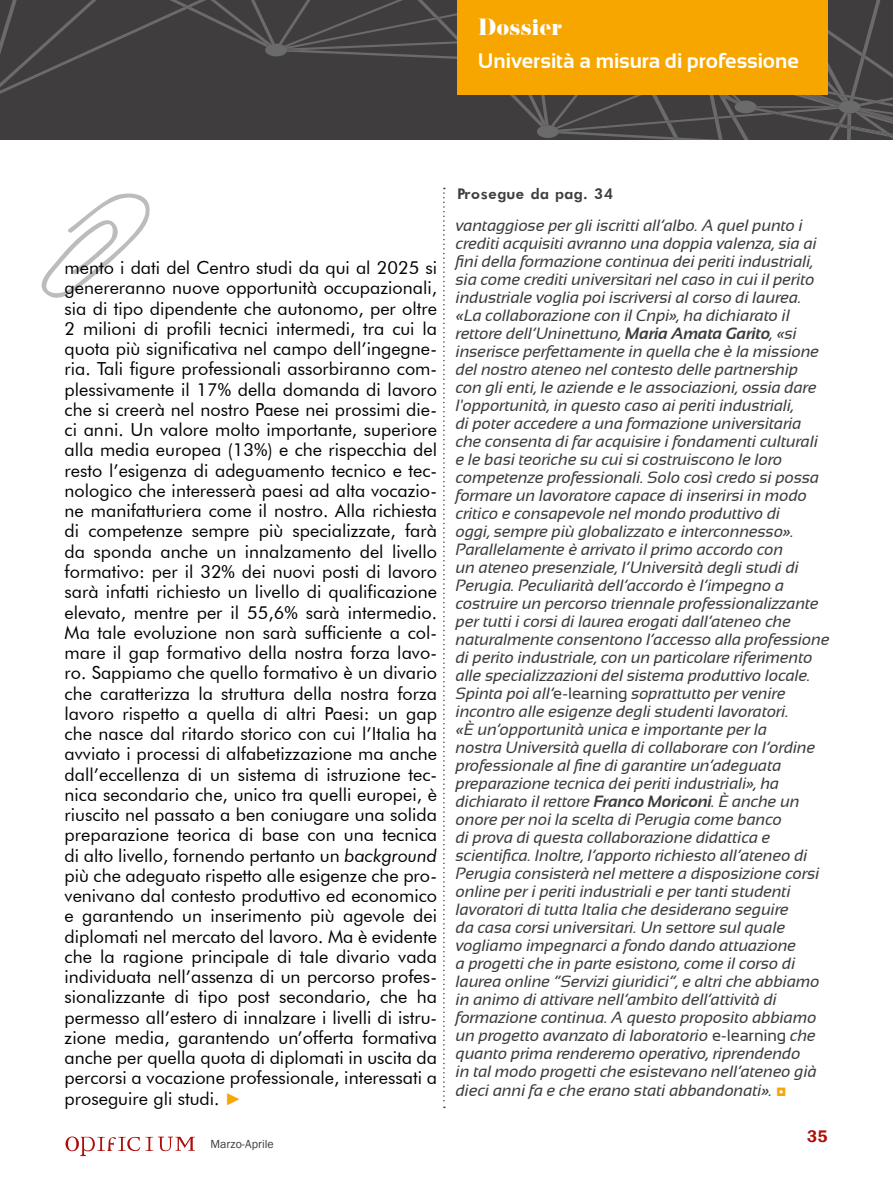
<style>
.page{position:relative;width:893px;height:1191px;background:#fff}
.page>*{position:absolute;margin:0;border:0;box-sizing:border-box;transform-origin:0 0}
.t1{font:700 21px "Sansation";color:#fff}
.t2{font:21px "Pistilli";letter-spacing:-.005em;color:#fff}
.t3{font:18px/20.2px "Futura BT";color:#000;text-align:justify}
.t4{font:600 17.25px "Franklin Gothic";color:#ac0f09}
.t5{font:700 16.5px "Futura Book";color:#3f3d3e}
.t6{font:italic 16.35px/18px "Sansation";letter-spacing:-.005em;color:#3c3c3b}
.t7{font:12px "Franklin Gothic";color:#3c3c3b}
.s1{font-style:italic}
.s2{font-family:"Franklin Gothic";font-weight:800;font-size:17.25px;color:#f7a600}
.s3{font-weight:700}
.s4{font-style:normal}
.s5{font-family:"Franklin Gothic";font-weight:500;font-style:normal;font-size:17.25px;color:#f7a600}
</style>
<div class="page">
<svg style="left:65px;top:1136px;width:130px;height:20px"></svg>
<svg style="left:41px;top:193px;width:109px;height:105px"></svg>
<svg style="left:0;top:0;width:893px;height:140px;background:#444142"></svg>
<div style="left:457px;top:0;width:370px;height:94px;background:#f7a600"></div>
<svg style="left:443px;top:188px;width:2px;height:920px"></svg>
<p class="t2" style="left:478px;top:14px;width:86px">Dossier</p>
<p class="t1" style="left:478px;top:49px;width:323px">Università a misura di professione</p>
<p class="t3" style="left:65px;top:257px;width:374px">mento i dati del Centro studi da qui al 2025 si genereranno nuove opportunità occupazionali, sia di tipo dipendente che autonomo, per oltre 2 milioni di profili tecnici intermedi, tra cui la quota più significativa nel campo dell’ingegne&shy;ria. Tali figure professionali assorbiranno com&shy;plessivamente il 17% della domanda di lavoro che si creerà nel nostro Paese nei prossimi die&shy;ci anni. Un valore molto importante, superiore alla media europea (13%) e che rispecchia del resto l’esigenza di adeguamento tecnico e tec&shy;nologico che interesserà paesi ad alta vocazio&shy;ne manifatturiera come il nostro. Alla richiesta di competenze sempre più specializzate, farà da sponda anche un innalzamento del livello formativo: per il 32% dei nuovi posti di lavoro sarà infatti richiesto un livello di qualificazione elevato, mentre per il 55,6% sarà intermedio.<br>Ma tale evoluzione non sarà sufficiente a col&shy;mare il gap formativo della nostra forza lavo&shy;ro. Sappiamo che quello formativo è un divario che caratterizza la struttura della nostra forza lavoro rispetto a quella di altri Paesi: un gap che nasce dal ritardo storico con cui l’Italia ha avviato i processi di alfabetizzazione ma anche dall’eccellenza di un sistema di istruzione tec&shy;nica secondario che, unico tra quelli europei, è riuscito nel passato a ben coniugare una solida preparazione teorica di base con una tecnica di alto livello, fornendo pertanto un <span class="s1">background </span>più che adeguato rispetto alle esigenze che pro&shy;venivano dal contesto produttivo ed economico e garantendo un inserimento più agevole dei diplomati nel mercato del lavoro. Ma è evidente che la ragione principale di tale divario vada individuata nell’assenza di un percorso profes&shy;sionalizzante di tipo post secondario, che ha permesso all’estero di innalzare i livelli di istru&shy;zione media, garantendo un’offerta formativa anche per quella quota di diplomati in uscita da percorsi a vocazione professionale, interessati a proseguire gli studi. <span class="s2">►</span></p>
<p class="t7" style="left:211px;top:1136px;width:65px">Marzo-Aprile</p>
<p class="t5" style="left:457px;top:184px;width:158px">Prosegue da pag. 34</p>
<p class="t6" style="left:456px;top:216px;width:375px">vantaggiose per gli iscritti all’albo. A quel punto i crediti acquisiti avranno una doppia valenza, sia ai fini della formazione continua dei periti industriali, sia come crediti universitari nel caso in cui il perito industriale voglia poi iscriversi al corso di laurea. «La collaborazione con il Cnpi», ha dichiarato il rettore dell’Uninettuno, <span class="s3">Maria Amata Garito</span>, «si inserisce perfettamente in quella che è la missione del nostro ateneo nel contesto delle partnership<br>con gli enti, le aziende e le associazioni, ossia dare l'opportunità, in questo caso ai periti industriali,<br>di poter accedere a una formazione universitaria che consenta di far acquisire i fondamenti culturali e le basi teoriche su cui si costruiscono le loro competenze professionali. Solo così credo si possa formare un lavoratore capace di inserirsi in modo critico e consapevole nel mondo produttivo di<br>oggi, sempre più globalizzato e interconnesso».<br>Parallelamente è arrivato il primo accordo con<br>un ateneo presenziale, l’Università degli studi di Perugia. Peculiarità dell’accordo è l’impegno a costruire un percorso triennale professionalizzante per tutti i corsi di laurea erogati dall’ateneo che naturalmente consentono l’accesso alla professione di perito industriale, con un particolare riferimento alle specializzazioni del sistema produttivo locale.<br>Spinta poi all’<span class="s4">e-learning</span> soprattutto per venire incontro alle esigenze degli studenti lavoratori.<br>«È un’opportunità unica e importante per la<br>nostra Università quella di collaborare con l’ordine professionale al fine di garantire un’adeguata preparazione tecnica dei periti industriali», ha dichiarato il rettore <span class="s3">Franco Moriconi</span>. È anche un onore per noi la scelta di Perugia come banco<br>di prova di questa collaborazione didattica e scientifica. Inoltre, l’apporto richiesto all’ateneo di Perugia consisterà nel mettere a disposizione corsi online per i periti industriali e per tanti studenti lavoratori di tutta Italia che desiderano seguire<br>da casa corsi universitari. Un settore sul quale vogliamo impegnarci a fondo dando attuazione<br>a progetti che in parte esistono, come il corso di laurea online “Servizi giuridici”, e altri che abbiamo in animo di attivare nell’ambito dell’attività di formazione continua. A questo proposito abbiamo un progetto avanzato di laboratorio <span class="s4">e-learning</span> che quanto prima renderemo operativo, riprendendo<br>in tal modo progetti che esistevano nell’ateneo già dieci anni fa e che erano stati abbandonati». <span class="s5">◘</span></p>
<p class="t4" style="left:807px;top:1126px;width:22px">35</p>
</div>
